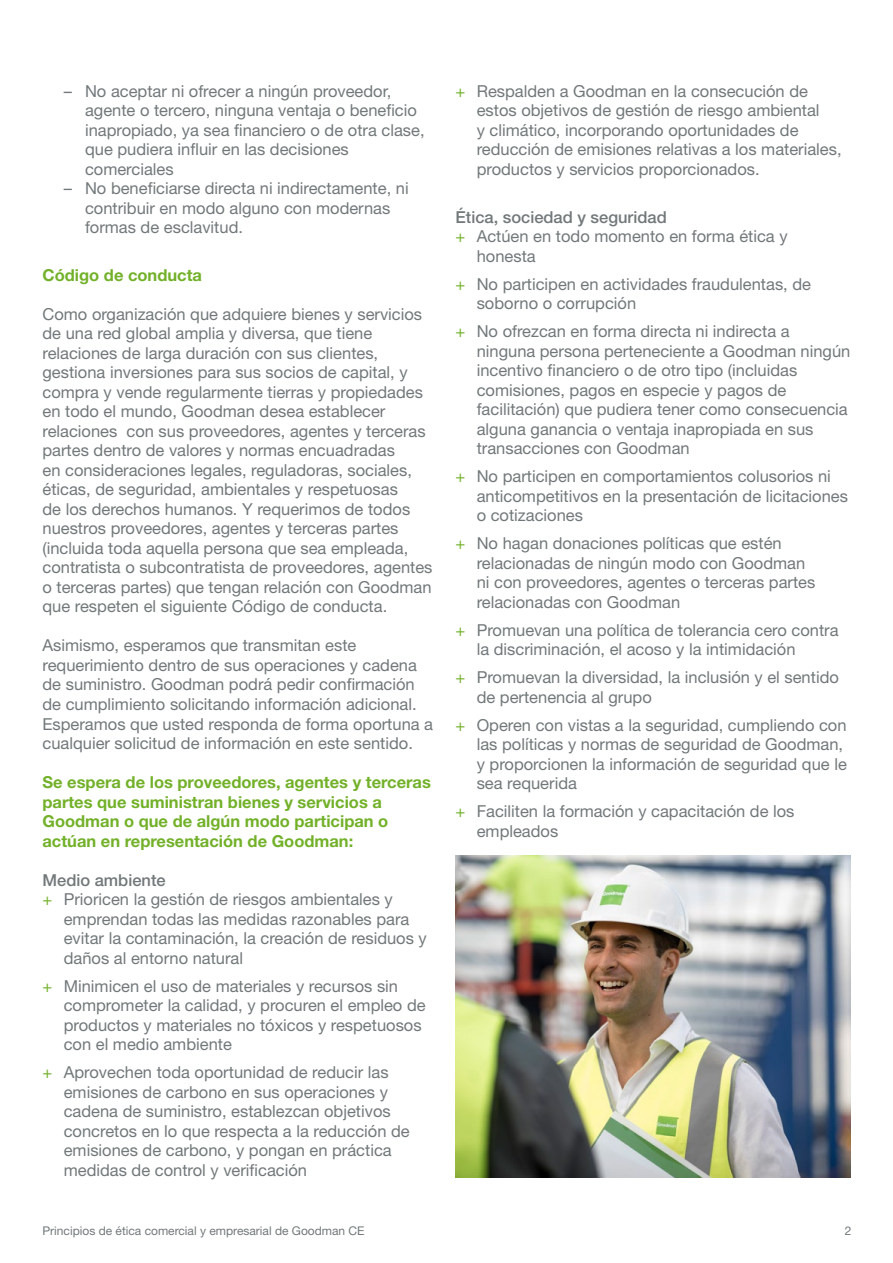
<style>
.page{position:relative;width:893px;height:1263px;background:#fff}
.page>*{position:absolute;margin:0;border:0;box-sizing:border-box;transform-origin:0 0}
.t1{font:16.5px/19.5px "Helvetica Neue LT Std";color:#72787a}
.t2{font:700 16.5px/19.5px "Helvetica Neue LT Std";color:#72b129}
.t3{font:500 16.5px "Helvetica Neue LT Std";color:#72787a}
.t4{font:12px "Helvetica Neue LT Std";color:#72787a}
.s1{color:#72b129}
</style>
<div class="page">
<img style="left:455px;top:856px;width:395px;height:322px">
<p class="t1" style="left:85px;top:81px;width:341px;text-indent:-21px">– No aceptar ni ofrecer a ningún proveedor, agente o tercero, ninguna ventaja o beneficio inapropiado, ya sea financiero o de otra clase, que pudiera influir en las decisiones comerciales</p>
<p class="t1" style="left:85px;top:178px;width:325px;text-indent:-21px">– No beneficiarse directa ni indirectamente, ni contribuir en modo alguno con modernas formas de esclavitud.</p>
<p class="t2" style="left:43px;top:265px;width:161px">Código de conducta</p>
<p class="t1" style="left:43px;top:304px;width:391px">Como organización que adquiere bienes y servicios de una red global amplia y diversa, que tiene relaciones de larga duración con sus clientes, gestiona inversiones para sus socios de capital, y compra y vende regularmente tierras y propiedades en todo el mundo, Goodman desea establecer relaciones con sus proveedores, agentes y terceras partes dentro de valores y normas encuadradas<br>en consideraciones legales, reguladoras, sociales, éticas, de seguridad, ambientales y respetuosas<br>de los derechos humanos. Y requerimos de todos nuestros proveedores, agentes y terceras partes (incluida toda aquella persona que sea empleada, contratista o subcontratista de proveedores, agentes o terceras partes) que tengan relación con Goodman que respeten el siguiente Código de conducta.</p>
<p class="t1" style="left:43px;top:636px;width:392px">Asimismo, esperamos que transmitan este requerimiento dentro de sus operaciones y cadena de suministro. Goodman podrá pedir confirmación de cumplimiento solicitando información adicional.<br>Esperamos que usted responda de forma oportuna a cualquier solicitud de información en este sentido.</p>
<p class="t2" style="left:43px;top:772px;width:390px">Se espera de los proveedores, agentes y terceras partes que suministran bienes y servicios a Goodman o que de algún modo participan o actúan en representación de Goodman:</p>
<p class="t3" style="left:43px;top:870px;width:125px">Medio ambiente</p>
<p class="t1" style="left:43px;top:889px;width:352px"><span class="s1">+</span> Prioricen la gestión de riesgos ambientales y</p>
<p class="t1" style="left:64px;top:909px;width:347px">emprendan todas las medidas razonables para</p>
<p class="t1" style="left:64px;top:928px;width:365px">evitar la contaminación, la creación de residuos y</p>
<p class="t1" style="left:64px;top:948px;width:181px">daños al entorno natural</p>
<p class="t1" style="left:64px;top:976px;width:363px;text-indent:-21px"><span class="s1">+</span> Minimicen el uso de materiales y recursos sin comprometer la calidad, y procuren el empleo de productos y materiales no tóxicos y respetuosos con el medio ambiente</p>
<p class="t1" style="left:64px;top:1062px;width:347px;text-indent:-21px"><span class="s1">+</span> Aprovechen toda oportunidad de reducir las emisiones de carbono en sus operaciones y cadena de suministro, establezcan objetivos concretos en lo que respecta a la reducción de emisiones de carbono, y pongan en práctica medidas de control y verificación</p>
<p class="t1" style="left:477px;top:81px;width:366px;text-indent:-21px"><span class="s1">+</span> Respalden a Goodman en la consecución de estos objetivos de gestión de riesgo ambiental<br>y climático, incorporando oportunidades de reducción de emisiones relativas a los materiales, productos y servicios proporcionados.</p>
<p class="t3" style="left:455px;top:207px;width:213px">Ética, sociedad y seguridad</p>
<p class="t1" style="left:455px;top:226px;width:334px"><span class="s1">+</span> Actúen en todo momento en forma ética y</p>
<p class="t1" style="left:477px;top:246px;width:60px">honesta</p>
<p class="t1" style="left:477px;top:274px;width:336px;text-indent:-21px"><span class="s1">+</span> No participen en actividades fraudulentas, de soborno o corrupción</p>
<p class="t1" style="left:477px;top:321px;width:375px;text-indent:-21px"><span class="s1">+</span> No ofrezcan en forma directa ni indirecta a ninguna persona perteneciente a Goodman ningún incentivo financiero o de otro tipo (incluidas comisiones, pagos en especie y pagos de facilitación) que pudiera tener como consecuencia alguna ganancia o ventaja inapropiada en sus transacciones con Goodman</p>
<p class="t1" style="left:477px;top:466px;width:373px;text-indent:-21px"><span class="s1">+</span> No participen en comportamientos colusorios ni anticompetitivos en la presentación de licitaciones o cotizaciones</p>
<p class="t1" style="left:477px;top:533px;width:340px;text-indent:-21px"><span class="s1">+</span> No hagan donaciones políticas que estén relacionadas de ningún modo con Goodman ni con proveedores, agentes o terceras partes relacionadas con Goodman</p>
<p class="t1" style="left:477px;top:620px;width:363px;text-indent:-21px"><span class="s1">+</span> Promuevan una política de tolerancia cero contra la discriminación, el acoso y la intimidación</p>
<p class="t1" style="left:477px;top:667px;width:364px;text-indent:-21px"><span class="s1">+</span> Promuevan la diversidad, la inclusión y el sentido de pertenencia al grupo</p>
<p class="t1" style="left:477px;top:715px;width:372px;text-indent:-21px"><span class="s1">+</span> Operen con vistas a la seguridad, cumpliendo con las políticas y normas de seguridad de Goodman, y proporcionen la información de seguridad que le sea requerida</p>
<p class="t1" style="left:477px;top:801px;width:319px;text-indent:-21px"><span class="s1">+</span> Faciliten la formación y capacitación de los empleados</p>
<p class="t4" style="left:43px;top:1224px;width:324px">Principios de ética comercial y empresarial de Goodman CE</p>
<p class="t4" style="left:845px;top:1224px;width:8px">2</p>
</div>
